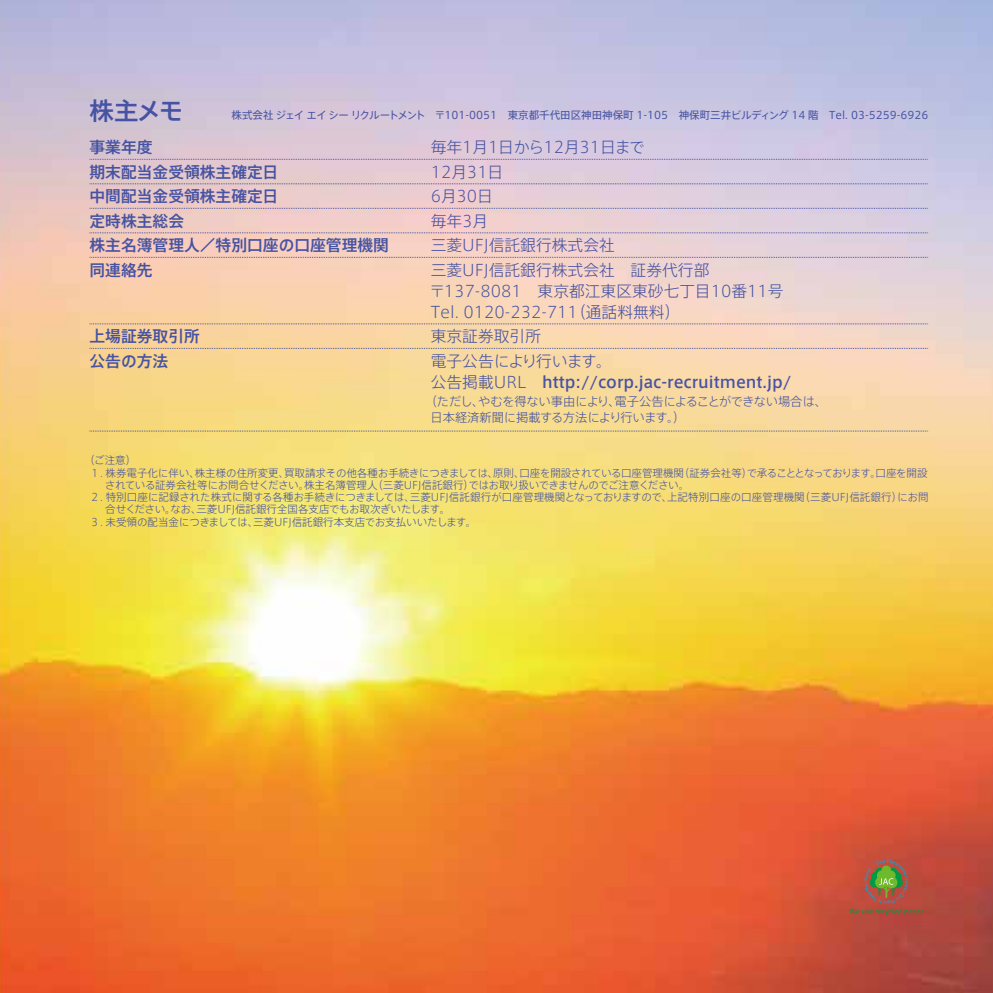
<style>
.page{position:relative;width:993px;height:993px;background:#fff}
.page>*{position:absolute;margin:0;border:0;box-sizing:border-box;transform-origin:0 0}
.t1{font:500 24.5px "Axis Pro N";color:#4653a2}
.t2{font:300 15.75px/24.5px "Axis Pro N";color:#4653a2}
.t3{font:500 15.75px/24.5px "Axis Pro N";color:#4653a2}
.t4{font:300 12.25px/15.8px "Axis Pro N";letter-spacing:-.01em;color:#4653a2}
.t5{font:300 10.5px "Axis Pro N";color:#4653a2}
.t6{font:10.5px "Axis Pro N";color:#4653a2}
.t7{font:7.88px "Myriad Pro";color:#094}
.s1{font-weight:300}
</style>
<div class="page">
<img style="left:0;top:0;width:992px;height:993px">
<svg style="left:90px;top:159px;width:838px;height:1px"></svg>
<svg style="left:90px;top:183px;width:838px;height:1px"></svg>
<svg style="left:90px;top:208px;width:838px;height:1px"></svg>
<svg style="left:90px;top:232px;width:838px;height:1px"></svg>
<svg style="left:90px;top:257px;width:838px;height:1px"></svg>
<svg style="left:90px;top:323px;width:838px;height:1px"></svg>
<svg style="left:90px;top:348px;width:838px;height:1px"></svg>
<svg style="left:90px;top:431px;width:838px;height:1px"></svg>
<svg style="left:863px;top:859px;width:44px;height:44px;background:#8f7146"></svg>
<h1 class="t1" style="left:90px;top:99px;width:95px">株主メモ</h1>
<p class="t6" style="left:231px;top:110px;width:698px">株式会社 ジェイ エイ シー リクルートメント　〒101-0051　東京都千代田区神田神保町 1-105　神保町三井ビルディング 14 階　Tel. 03-5259-6926</p>
<h2 class="t2" style="left:431px;top:135px;width:280px">毎年1月1日から12月31日まで<br>12月31日<br>6月30日<br>毎年3月<br>三菱UFJ信託銀行株式会社<br>三菱UFJ信託銀行株式会社　証券代行部</h2>
<h2 class="t2" style="left:429px;top:280px;width:355px;line-height:21px">〒137-8081　東京都江東区東砂七丁目10番11号<br>Tel. 0120-232-711（通話料無料）</h2>
<h2 class="t2" style="left:431px;top:324px;width:182px">東京証券取引所<br>電子公告により行います。</h2>
<h2 class="t3" style="left:431px;top:370px;width:362px"><span class="s1">公告掲載URL　</span>http://corp.jac-recruitment.jp/</h2>
<p class="t4" style="left:430px;top:393px;width:398px;text-indent:-6px">（ただし、やむを得ない事由により、電子公告によることができない場合は、日本経済新聞に掲載する方法により行います。）</p>
<h2 class="t3" style="left:90px;top:135px;width:301px">事業年度<br>期末配当金受領株主確定日<br>中間配当金受領株主確定日<br>定時株主総会<br>株主名簿管理人／特別口座の口座管理機関同連絡先</h2>
<h2 class="t3" style="left:90px;top:324px;width:112px">上場証券取引所公告の方法</h2>
<p class="t5" style="left:84px;top:455px;width:53px">（ご注意）</p>
<p class="t5" style="left:89px;top:467px;width:839px">１．株券電子化に伴い、株主様の住所変更、買取請求その他各種お手続きにつきましては、原則、口座を開設されている口座管理機関（証券会社等）で承ることとなっております。口座を開設</p>
<p class="t5" style="left:105px;top:479px;width:585px">されている証券会社等にお問合せください。株主名簿管理人（三菱UFJ信託銀行）ではお取り扱いできませんのでご注意ください。</p>
<p class="t5" style="left:89px;top:492px;width:840px">２．特別口座に記録された株式に関する各種お手続きにつきましては、三菱UFJ信託銀行が口座管理機関となっておりますので、上記特別口座の口座管理機関（三菱UFJ信託銀行）にお問</p>
<p class="t5" style="left:105px;top:504px;width:346px">合せください。なお、三菱UFJ信託銀行全国各支店でもお取次ぎいたします。</p>
<p class="t5" style="left:89px;top:516px;width:388px">３．未受領の配当金につきましては、三菱UFJ信託銀行本支店でお支払いいたします。</p>
<p class="t7" style="left:849px;top:906px;width:75px">We use recycled paper</p>
</div>
